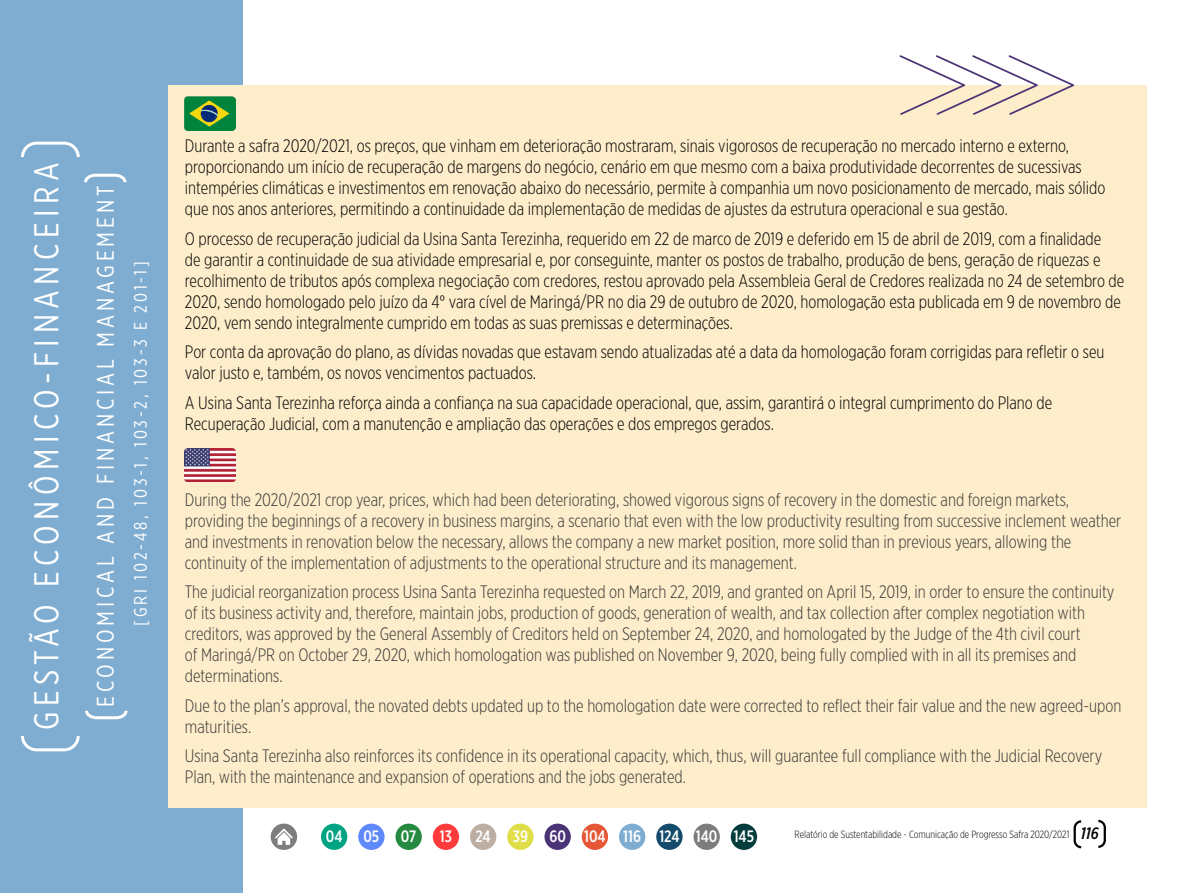
<style>
.page{position:relative;width:1191px;height:893px;background:#fff}
.page>*{position:absolute;margin:0;border:0;box-sizing:border-box;transform-origin:0 0}
.t1{font:34.5px "Gotham X Narrow";letter-spacing:.16em;color:#fff}
.t2{font:24px "Gotham X Narrow";letter-spacing:.16em;color:#fff}
.t3{font:300 18px/21px "Gotham X Narrow";color:#000}
.t4{font:300 18px/21px "Gotham X Narrow";color:#383838}
.t5{font:18px "Gotham X Narrow";letter-spacing:.16em;color:#fff}
.t6{font:500 16.5px "Gotham X Narrow";color:#fff}
.t7{font:300 10.5px "Gotham X Narrow";color:#000}
.s1{font-weight:500;font-style:italic;font-size:16.5px}
</style>
<div class="page">
<div style="left:321px;top:824px;width:26px;height:26px;background:#00a382;border-radius:50%"></div>
<div style="left:358px;top:824px;width:26px;height:26px;background:#5f88fa;border-radius:50%"></div>
<div style="left:395px;top:824px;width:27px;height:26px;background:#258a40;border-radius:50%"></div>
<div style="left:433px;top:824px;width:26px;height:26px;background:#ff3b3b;border-radius:50%"></div>
<div style="left:470px;top:824px;width:26px;height:26px;background:#bdaea3;border-radius:50%"></div>
<div style="left:507px;top:824px;width:26px;height:26px;background:#e0de48;border-radius:50%"></div>
<div style="left:544px;top:824px;width:27px;height:26px;background:#4a3475;border-radius:50%"></div>
<div style="left:582px;top:824px;width:26px;height:26px;background:#e65737;border-radius:50%"></div>
<div style="left:619px;top:824px;width:26px;height:26px;background:#7fadd1;border-radius:50%"></div>
<div style="left:656px;top:824px;width:26px;height:26px;background:#144a6b;border-radius:50%"></div>
<div style="left:693px;top:824px;width:27px;height:26px;background:#7e7d7e;border-radius:50%"></div>
<div style="left:731px;top:824px;width:26px;height:26px;background:#043d3b;border-radius:50%"></div>
<svg style="left:271px;top:824px;width:26px;height:26px"></svg>
<div style="left:0;top:0;width:242px;height:893px;background:#7fadd1"></div>
<div style="left:169px;top:85px;width:978px;height:723px;background:#feedca"></div>
<svg style="left:899px;top:55px;width:175px;height:60px"></svg>
<svg style="left:21px;top:736px;width:59px;height:16px"></svg>
<svg style="left:21px;top:141px;width:59px;height:16px"></svg>
<svg style="left:85px;top:710px;width:43px;height:10px"></svg>
<svg style="left:84px;top:173px;width:43px;height:10px"></svg>
<img style="left:185px;top:97px;width:50px;height:33px">
<img style="left:185px;top:448px;width:50px;height:34px">
<svg style="left:1073px;top:819px;width:33px;height:30px"></svg>
<h1 class="t1" style="left:26px;top:730px;width:569px;rotate:-90deg">GESTÃO ECONÔMICO-FINANCEIRA</h1>
<h2 class="t2" style="left:91px;top:707px;width:522px;rotate:-90deg">ECONOMICAL AND FINANCIAL MANAGEMENT</h2>
<p class="t5" style="left:130px;top:626px;width:366px;rotate:-90deg">[GRI 102-48, 103-1, 103-2, 103-3 E 201-1]</p>
<p class="t3" style="left:185px;top:135px;width:922px">Durante a safra 2020/2021, os preços, que vinham em deterioração mostraram, sinais vigorosos de recuperação no mercado interno e externo, proporcionando um início de recuperação de margens do negócio, cenário em que mesmo com a baixa produtividade decorrentes de sucessivas intempéries climáticas e investimentos em renovação abaixo do necessário, permite à companhia um novo posicionamento de mercado, mais sólido que nos anos anteriores, permitindo a continuidade da implementação de medidas de ajustes da estrutura operacional e sua gestão.</p>
<p class="t3" style="left:185px;top:228px;width:941px">O processo de recuperação judicial da Usina Santa Terezinha, requerido em 22 de marco de 2019 e deferido em 15 de abril de 2019, com a finalidade<br>de garantir a continuidade de sua atividade empresarial e, por conseguinte, manter os postos de trabalho, produção de bens, geração de riquezas e recolhimento de tributos após complexa negociação com credores, restou aprovado pela Assembleia Geral de Credores realizada no 24 de setembro de 2020, sendo homologado pelo juízo da 4° vara cível de Maringá/PR no dia 29 de outubro de 2020, homologação esta publicada em 9 de novembro de 2020, vem sendo integralmente cumprido em todas as suas premissas e determinações.</p>
<p class="t3" style="left:185px;top:341px;width:921px">Por conta da aprovação do plano, as dívidas novadas que estavam sendo atualizadas até a data da homologação foram corrigidas para refletir o seu valor justo e, também, os novos vencimentos pactuados.</p>
<p class="t3" style="left:185px;top:392px;width:869px">A Usina Santa Terezinha reforça ainda a confiança na sua capacidade operacional, que, assim, garantirá o integral cumprimento do Plano de<br>Recuperação Judicial, com a manutenção e ampliação das operações e dos empregos gerados.</p>
<p class="t4" style="left:185px;top:488px;width:937px">During the 2020/2021 crop year, prices, which had been deteriorating, showed vigorous signs of recovery in the domestic and foreign markets, providing the beginnings of a recovery in business margins, a scenario that even with the low productivity resulting from successive inclement weather and investments in renovation below the necessary, allows the company a new market position, more solid than in previous years, allowing the continuity of the implementation of adjustments to the operational structure and its management.</p>
<p class="t4" style="left:185px;top:581px;width:931px">The judicial reorganization process Usina Santa Terezinha requested on March 22, 2019, and granted on April 15, 2019, in order to ensure the continuity of its business activity and, therefore, maintain jobs, production of goods, generation of wealth, and tax collection after complex negotiation with creditors, was approved by the General Assembly of Creditors held on September 24, 2020, and homologated by the Judge of the 4th civil court<br>of Maringá/PR on October 29, 2020, which homologation was published on November 9, 2020, being fully complied with in all its premises and determinations.</p>
<p class="t4" style="left:185px;top:694px;width:938px">Due to the plan’s approval, the novated debts updated up to the homologation date were corrected to reflect their fair value and the new agreed-upon maturities.</p>
<p class="t4" style="left:185px;top:745px;width:918px">Usina Santa Terezinha also reinforces its confidence in its operational capacity, which, thus, will guarantee full compliance with the Judicial Recovery<br>Plan, with the maintenance and expansion of operations and the jobs generated.</p>
<p class="t6" style="left:326px;top:826px;width:18px">04</p>
<p class="t6" style="left:363px;top:826px;width:17px">05</p>
<p class="t6" style="left:401px;top:826px;width:17px">07</p>
<p class="t6" style="left:440px;top:826px;width:14px">13</p>
<p class="t6" style="left:475px;top:826px;width:17px">24</p>
<p class="t6" style="left:513px;top:826px;width:17px">39</p>
<p class="t6" style="left:549px;top:826px;width:206px">60 104 116 124 140 145</p>
<p class="t7" style="left:794px;top:828px;width:305px">Relatório de Sustentabilidade - Comunicação de Progresso Safra 2020/2021 <span class="s1">116</span></p>
</div>
